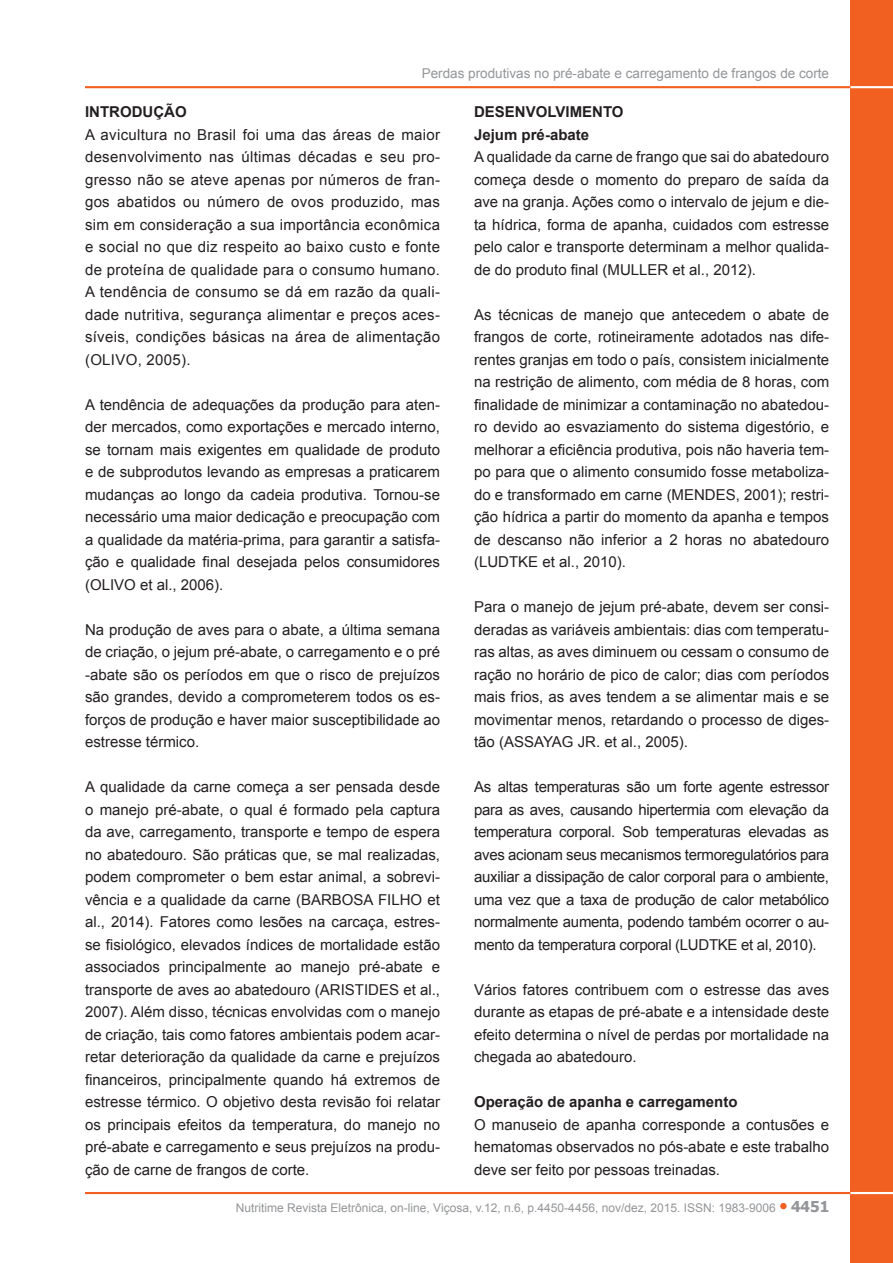
<style>
.page{position:relative;width:893px;height:1263px;background:#fff}
.page>*{position:absolute;margin:0;border:0;box-sizing:border-box;transform-origin:0 0}
.Corpo{font:15px/22.5px "Arial";color:#231f20;text-align:justify}
.Títulos{font:700 15px "Arial";color:#231f20}
.t1{font:13.5px "Arial";color:#939598}
.t2{font:12px "Arial";color:#939598}
.s1{font-family:"Tahoma";font-weight:700;font-size:15px}
</style>
<div class="page">
<div style="left:780px;top:1203px;width:7px;height:6px;background:#f26021;border-radius:50%"></div>
<div style="left:850px;top:0;width:43px;height:1263px;background:#f26021"></div>
<hr style="left:837px;top:1192px;width:56px;height:2px;background:#fff">
<hr style="left:85px;top:1192px;width:765px;height:2px;background:#f26021">
<hr style="left:837px;top:86px;width:56px;height:2px;background:#fff">
<hr style="left:85px;top:86px;width:765px;height:2px;background:#f26021">
<p class="t1" style="left:422px;top:64px;width:409px">Perdas produtivas no pré-abate e carregamento de frangos de corte</p>
<p class="Títulos" style="left:85px;top:102px;width:103px">INTRODUÇÃO</p>
<p class="Corpo" style="left:85px;top:123px;width:357px">A avicultura no Brasil foi uma das áreas de maior desenvolvimento nas últimas décadas e seu pro&shy;gresso não se ateve apenas por números de fran&shy;gos abatidos ou número de ovos produzido, mas sim em consideração a sua importância econômica e social no que diz respeito ao baixo custo e fonte de proteína de qualidade para o consumo humano.<br>A tendência de consumo se dá em razão da quali&shy;dade nutritiva, segurança alimentar e preços aces&shy;síveis, condições básicas na área de alimentação (OLIVO, 2005).</p>
<p class="Corpo" style="left:85px;top:393px;width:357px">A tendência de adequações da produção para aten&shy;der mercados, como exportações e mercado interno, se tornam mais exigentes em qualidade de produto e de subprodutos levando as empresas a praticarem mudanças ao longo da cadeia produtiva. Tornou-se necessário uma maior dedicação e preocupação com a qualidade da matéria-prima, para garantir a satisfa&shy;ção e qualidade final desejada pelos consumidores (OLIVO et al., 2006).</p>
<p class="Corpo" style="left:85px;top:618px;width:357px">Na produção de aves para o abate, a última semana de criação, o jejum pré-abate, o carregamento e o pré -abate são os períodos em que o risco de prejuízos são grandes, devido a comprometerem todos os es&shy;forços de produção e haver maior susceptibilidade ao estresse térmico.</p>
<p class="Corpo" style="left:85px;top:776px;width:357px">A qualidade da carne começa a ser pensada desde o manejo pré-abate, o qual é formado pela captura da ave, carregamento, transporte e tempo de espera no abatedouro. São práticas que, se mal realizadas, podem comprometer o bem estar animal, a sobrevi&shy;vência e a qualidade da carne (BARBOSA FILHO et al., 2014). Fatores como lesões na carcaça, estres&shy;se fisiológico, elevados índices de mortalidade estão associados principalmente ao manejo pré-abate e transporte de aves ao abatedouro (ARISTIDES et al., 2007). Além disso, técnicas envolvidas com o manejo de criação, tais como fatores ambientais podem acar&shy;retar deterioração da qualidade da carne e prejuízos financeiros, principalmente quando há extremos de estresse térmico. O objetivo desta revisão foi relatar os principais efeitos da temperatura, do manejo no pré-abate e carregamento e seus prejuízos na produ&shy;ção de carne de frangos de corte.</p>
<p class="Títulos" style="left:474px;top:102px;width:151px">DESENVOLVIMENTO</p>
<p class="Títulos" style="left:474px;top:124px;width:117px">Jejum pré-abate</p>
<p class="Corpo" style="left:474px;top:146px;width:357px">A qualidade da carne de frango que sai do abatedouro começa desde o momento do preparo de saída da ave na granja. Ações como o intervalo de jejum e die&shy;ta hídrica, forma de apanha, cuidados com estresse pelo calor e transporte determinam a melhor qualida&shy;de do produto final (MULLER et al., 2012).</p>
<p class="Corpo" style="left:474px;top:303px;width:357px">As técnicas de manejo que antecedem o abate de frangos de corte, rotineiramente adotados nas dife&shy;rentes granjas em todo o país, consistem inicialmente na restrição de alimento, com média de 8 horas, com finalidade de minimizar a contaminação no abatedou&shy;ro devido ao esvaziamento do sistema digestório, e melhorar a eficiência produtiva, pois não haveria tem&shy;po para que o alimento consumido fosse metaboliza&shy;do e transformado em carne (MENDES, 2001); restri&shy;ção hídrica a partir do momento da apanha e tempos de descanso não inferior a 2 horas no abatedouro (LUDTKE et al., 2010).</p>
<p class="Corpo" style="left:474px;top:596px;width:357px">Para o manejo de jejum pré-abate, devem ser consi&shy;deradas as variáveis ambientais: dias com temperatu&shy;ras altas, as aves diminuem ou cessam o consumo de ração no horário de pico de calor; dias com períodos mais frios, as aves tendem a se alimentar mais e se movimentar menos, retardando o processo de diges&shy;tão (ASSAYAG JR. et al., 2005).</p>
<p class="Corpo" style="left:474px;top:776px;width:357px">As altas temperaturas são um forte agente estressor para as aves, causando hipertermia com elevação da temperatura corporal. Sob temperaturas elevadas as aves acionam seus mecanismos termoregulatórios para auxiliar a dissipação de calor corporal para o ambiente, uma vez que a taxa de produção de calor metabólico normalmente aumenta, podendo também ocorrer o au&shy;mento da temperatura corporal (LUDTKE et al, 2010).</p>
<p class="Corpo" style="left:474px;top:978px;width:357px">Vários fatores contribuem com o estresse das aves durante as etapas de pré-abate e a intensidade deste efeito determina o nível de perdas por mortalidade na chegada ao abatedouro.</p>
<p class="Títulos" style="left:474px;top:1092px;width:265px">Operação de apanha e carregamento</p>
<p class="Corpo" style="left:474px;top:1113px;width:357px">O manuseio de apanha corresponde a contusões e hematomas observados no pós-abate e este trabalho deve ser feito por pessoas treinadas.</p>
<p class="t2" style="left:236px;top:1199px;width:595px">Nutritime Revista Eletrônica, on-line, Viçosa, v.12, n.6, p.4450-4456, nov/dez, 2015. ISSN: 1983-9006 <span class="s1">4451</span></p>
</div>
